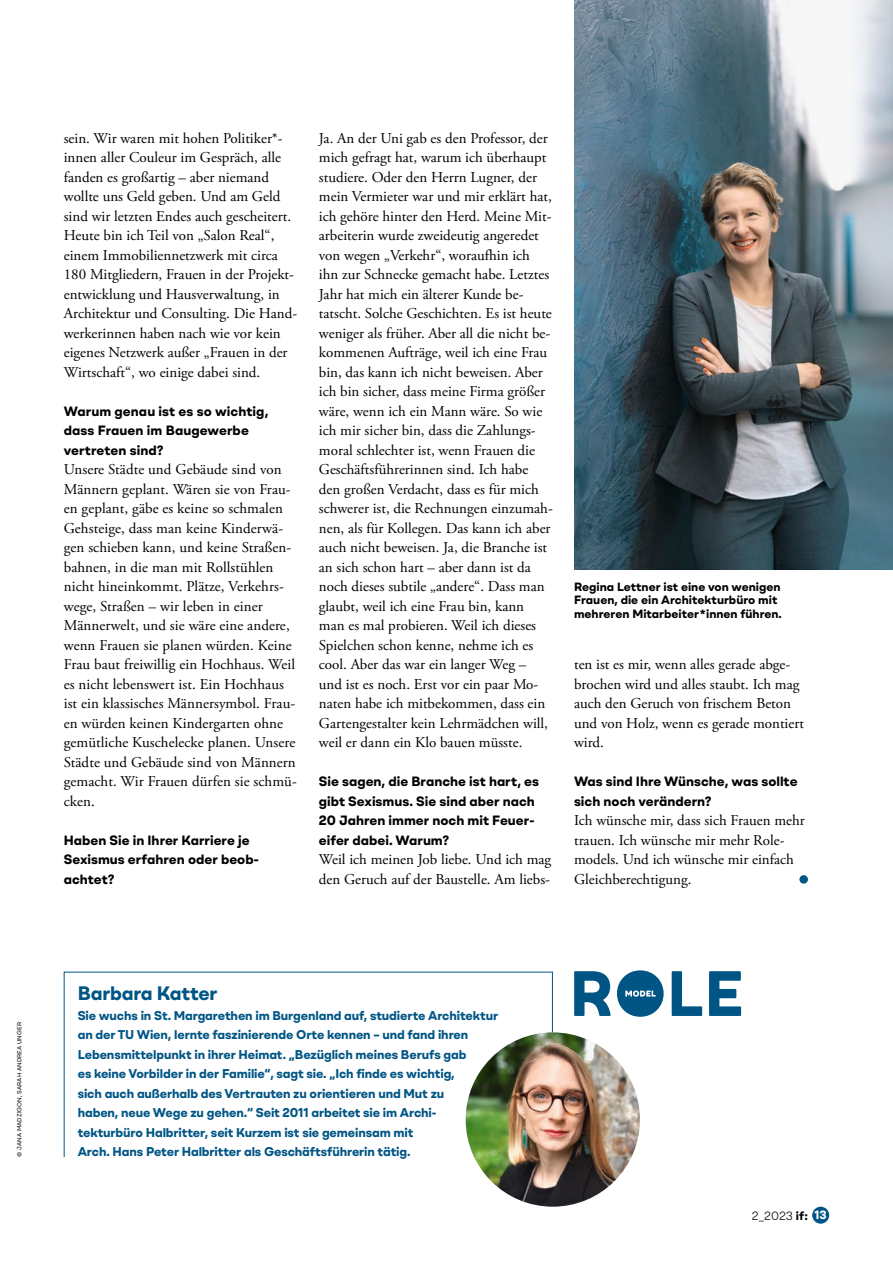
<style>
.page{position:relative;width:893px;height:1263px;background:#fff}
.page>*{position:absolute;margin:0;border:0;box-sizing:border-box;transform-origin:0 0}
.Kasten_Head{font:700 19.5px "BR Omny";letter-spacing:-.01em;color:#005585}
.t1{font:15px/19.5px "Adobe Garamond Pro";color:#000}
.t2{font:700 13.5px/19.5px "BR Omny";color:#000}
.t3{font:700 12.75px/19.5px "BR Omny";letter-spacing:-.01em;color:#005585}
.t4{font:700 12px/13.5px "BR Omny";color:#000}
.t5{font:300 12px "BR Omny";color:#000}
.Credit{font:6px "BR Omny";letter-spacing:.01em;color:#000}
.s1{font-weight:700}
.s2{font-weight:700;color:#fff}
</style>
<div class="page">
<div style="left:812px;top:1207px;width:17px;height:17px;background:#005585;border-radius:50%"></div>
<img style="left:574px;top:0;width:319px;height:569px">
<div style="left:799px;top:875px;width:9px;height:9px;background:#005585;border-radius:50%"></div>
<svg style="left:63px;top:971px;width:490px;height:186px"></svg>
<svg style="left:574px;top:970px;width:167px;height:47px"></svg>
<img style="left:466px;top:1032px;width:174px;height:175px;border-radius:87px">
<p class="Credit" style="left:15px;top:1157px;width:136px;rotate:-90deg">© JANA MADZIGON, SARAH ANDREA UNGER</p>
<p class="t1" style="left:64px;top:129px;width:235px">sein. Wir waren mit hohen Politiker*- innen aller Couleur im Gespräch, alle fanden es großartig – aber niemand wollte uns Geld geben. Und am Geld sind wir letzten Endes auch gescheitert.<br>Heute bin ich Teil von „Salon Real“, einem Immobiliennetzwerk mit circa 180 Mitgliedern, Frauen in der Projekt&shy;entwicklung und Hausverwaltung, in Architektur und Consulting. Die Hand&shy;werkerinnen haben nach wie vor kein eigenes Netzwerk außer „Frauen in der Wirtschaft“, wo einige dabei sind.</p>
<p class="t2" style="left:64px;top:401px;width:206px">Warum genau ist es so wichtig, dass Frauen im Baugewerbe vertreten sind?</p>
<p class="t1" style="left:64px;top:460px;width:235px">Unsere Städte und Gebäude sind von Männern geplant. Wären sie von Frau&shy;en geplant, gäbe es keine so schmalen Gehsteige, dass man keine Kinderwä&shy;gen schieben kann, und keine Straßen&shy;bahnen, in die man mit Rollstühlen nicht hineinkommt. Plätze, Verkehrs&shy;wege, Straßen – wir leben in einer Männerwelt, und sie wäre eine andere, wenn Frauen sie planen würden. Keine Frau baut freiwillig ein Hochhaus. Weil es nicht lebenswert ist. Ein Hochhaus ist ein klassisches Männersymbol. Frau&shy;en würden keinen Kindergarten ohne gemütliche Kuschelecke planen. Unsere Städte und Gebäude sind von Männern gemacht. Wir Frauen dürfen sie schmü&shy;cken.</p>
<p class="t2" style="left:64px;top:830px;width:195px">Haben Sie in Ihrer Karriere je<br>Sexismus erfahren oder beob&shy;achtet?</p>
<p class="t1" style="left:319px;top:129px;width:235px">Ja. An der Uni gab es den Professor, der mich gefragt hat, warum ich überhaupt studiere. Oder den Herrn Lugner, der mein Vermieter war und mir erklärt hat, ich gehöre hinter den Herd. Meine Mit&shy;arbeiterin wurde zweideutig angeredet von wegen „Verkehr“, woraufhin ich ihn zur Schnecke gemacht habe. Letztes Jahr hat mich ein älterer Kunde be&shy;tatscht. Solche Geschichten. Es ist heute weniger als früher. Aber all die nicht be&shy;kommenen Aufträge, weil ich eine Frau bin, das kann ich nicht beweisen. Aber ich bin sicher, dass meine Firma größer wäre, wenn ich ein Mann wäre. So wie ich mir sicher bin, dass die Zahlungs&shy;moral schlechter ist, wenn Frauen die Geschäftsführerinnen sind. Ich habe den großen Verdacht, dass es für mich schwerer ist, die Rechnungen einzumah&shy;nen, als für Kollegen. Das kann ich aber auch nicht beweisen. Ja, die Branche ist an sich schon hart – aber dann ist da noch dieses subtile „andere“. Dass man glaubt, weil ich eine Frau bin, kann man es mal probieren. Weil ich dieses Spielchen schon kenne, nehme ich es cool. Aber das war ein langer Weg – und ist es noch. Erst vor ein paar Mo&shy;naten habe ich mitbekommen, dass ein Gartengestalter kein Lehrmädchen will, weil er dann ein Klo bauen müsste.</p>
<p class="t2" style="left:319px;top:771px;width:222px">Sie sagen, die Branche ist hart, es gibt Sexismus. Sie sind aber nach<br>20 Jahren immer noch mit Feuer&shy;eifer dabei. Warum?</p>
<p class="t1" style="left:319px;top:850px;width:234px">Weil ich meinen Job liebe. Und ich mag den Geruch auf der Baustelle. Am liebs-</p>
<p class="t4" style="left:574px;top:579px;width:209px">Regina Lettner ist eine von wenigen<br>Frauen, die ein Architekturbüro mit mehreren Mitarbeiter*innen führen.</p>
<p class="t1" style="left:574px;top:655px;width:232px">ten ist es mir, wenn alles gerade abge&shy;brochen wird und alles staubt. Ich mag auch den Geruch von frischem Beton und von Holz, wenn es gerade montiert wird.</p>
<p class="t2" style="left:574px;top:771px;width:225px">Was sind Ihre Wünsche, was sollte sich noch verändern?</p>
<p class="t1" style="left:574px;top:811px;width:232px">Ich wünsche mir, dass sich Frauen mehr trauen. Ich wünsche mir mehr Role&shy;models. Und ich wünsche mir einfach<br>Gleichberechtigung.</p>
<p class="Kasten_Head" style="left:78px;top:980px;width:141px">Barbara Katter</p>
<p class="t3" style="left:78px;top:1005px;width:422px">Sie wuchs in St. Margarethen im Burgenland auf, studierte Architektur an der TU Wien, lernte faszinierende Orte kennen – und fand ihren Lebensmittelpunkt in ihrer Heimat. „Bezüglich meines Berufs gab<br>es keine Vorbilder in der Familie“, sagt sie. „Ich finde es wichtig,<br>sich auch außerhalb des Vertrauten zu orientieren und Mut zu<br>haben, neue Wege zu gehen.“ Seit 2011 arbeitet sie im Archi&shy;tekturbüro Halbritter, seit Kurzem ist sie gemeinsam mit<br>Arch. Hans Peter Halbritter als Geschäftsführerin tätig.</p>
<p class="t5" style="left:752px;top:1208px;width:76px">2_2023 <span class="s1">if:</span> <span class="s2">13</span></p>
</div>
